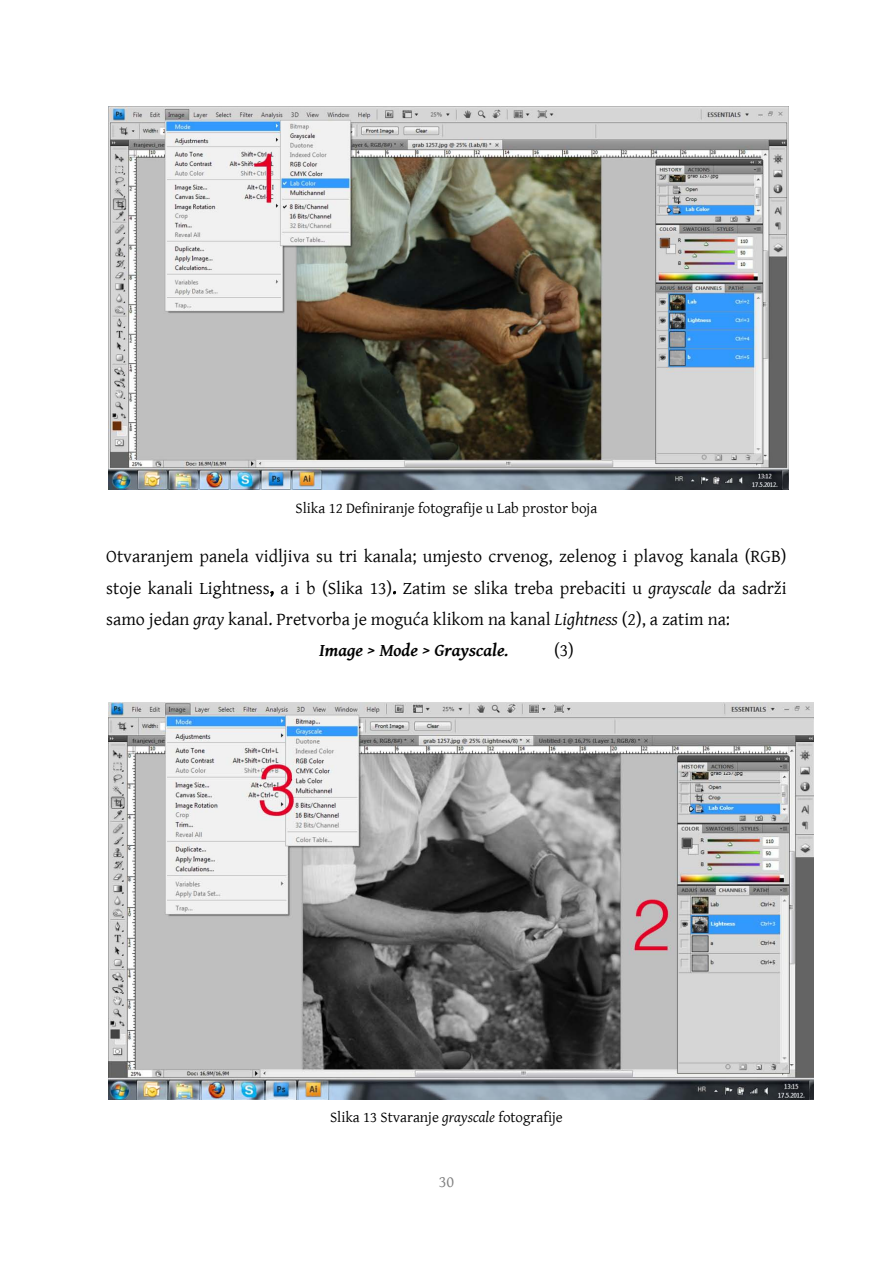
<style>
.page{position:relative;width:893px;height:1263px;background:#fff}
.page>*{position:absolute;margin:0;border:0;box-sizing:border-box;transform-origin:0 0}
.t1{font:18px/31.3px "Gentium";color:#000;text-align:justify}
.t2{font:italic 700 18px "Gentium Basic";color:#000}
.t3{font:16.5px "Gentium";color:#818181}
.t4{font:15px "Gentium";color:#000}
.s1{font-style:italic}
</style>
<div class="page">
<img style="left:109px;top:106px;width:680px;height:383px">
<img style="left:109px;top:703px;width:704px;height:396px">
<p class="t4" style="left:296px;top:497px;width:303px">Slika 12 Definiranje fotografije u Lab prostor boja</p>
<p class="t1" style="left:106px;top:540px;width:682px">Otvaranjem panela vidljiva su tri kanala; umjesto crvenog, zelenog i plavog kanala (RGB) stoje kanali Lightness, a i b (Slika 13). Zatim se slika treba prebaciti u <span class="s1">grayscale</span> da sadrži samo jedan <span class="s1">gray</span> kanal. Pretvorba je moguća klikom na kanal <span class="s1">Lightness</span> (2), a zatim na:</p>
<p class="t2" style="left:319px;top:637px;width:191px">Image &gt; Mode &gt; Grayscale.</p>
<p class="t1" style="left:554px;top:633px;width:21px">(3)</p>
<p class="t4" style="left:330px;top:1106px;width:234px">Slika 13 Stvaranje <span class="s1">grayscale</span> fotografije</p>
<p class="t3" style="left:439px;top:1170px;width:17px">30</p>
</div>
